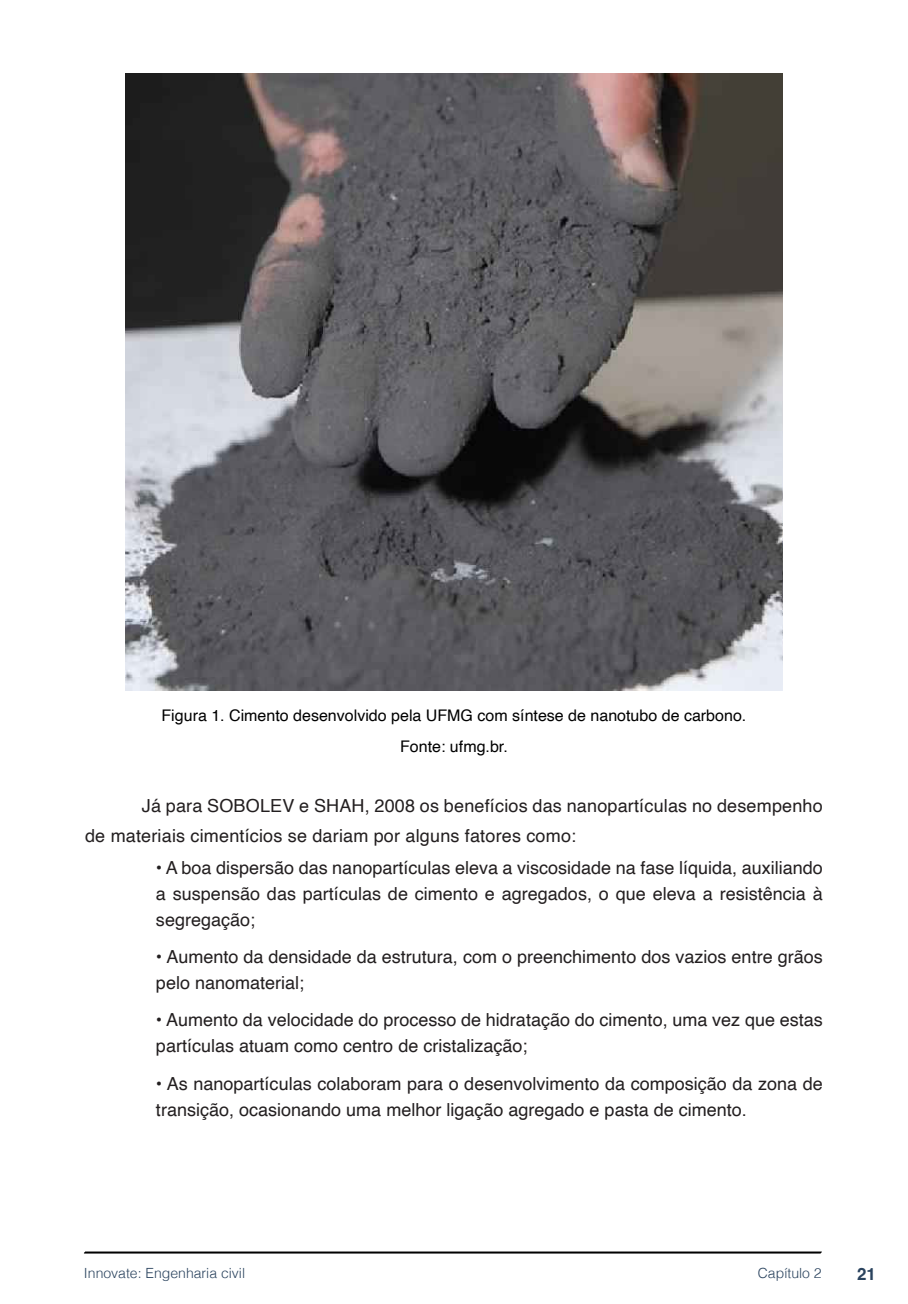
<style>
.page{position:relative;width:908px;height:1304px;background:#fff}
.page>*{position:absolute;margin:0;border:0;box-sizing:border-box;transform-origin:0 0}
.lista_simples{font:18px/26px "Helvetica";color:#231f20}
.txt{font:18px/30px "Helvetica";letter-spacing:.01em;color:#231f20}
.t1{font:700 16.8px "Helvetica";color:#2a435e}
.imagens_graf_tab{font:16px "Helvetica";color:#000}
.t2{font:300 14px "Helvetica";color:#2a435e}
</style>
<div class="page">
<svg style="left:84px;top:1251px;width:737px;height:3px;background:#515151"></svg>
<img style="left:125px;top:74px;width:657px;height:617px">
<p class="imagens_graf_tab" style="left:161px;top:703px;width:586px">Figura 1. Cimento desenvolvido pela UFMG com síntese de nanotubo de carbono.</p>
<p class="imagens_graf_tab" style="left:400px;top:734px;width:109px">Fonte: ufmg.br.</p>
<p class="txt" style="left:85px;top:791px;width:738px;text-indent:57px">Já para SOBOLEV e SHAH, 2008 os benefícios das nanopartículas no desempenho de materiais cimentícios se dariam por alguns fatores como:</p>
<p class="lista_simples" style="left:156px;top:855px;width:668px;text-align:justify">• A boa dispersão das nanopartículas eleva a viscosidade na fase líquida, auxiliando a suspensão das partículas de cimento e agregados, o que eleva a resistência à segregação;</p>
<p class="lista_simples" style="left:156px;top:944px;width:668px">• Aumento da densidade da estrutura, com o preenchimento dos vazios entre grãos pelo nanomaterial;</p>
<p class="lista_simples" style="left:156px;top:1007px;width:668px">• Aumento da velocidade do processo de hidratação do cimento, uma vez que estas partículas atuam como centro de cristalização;</p>
<p class="lista_simples" style="left:156px;top:1071px;width:668px">• As nanopartículas colaboram para o desenvolvimento da composição da zona de transição, ocasionando uma melhor ligação agregado e pasta de cimento.</p>
<p class="t2" style="left:84px;top:1261px;width:163px">Innovate: Engenharia civil</p>
<p class="t2" style="left:757px;top:1261px;width:65px">Capítulo 2</p>
<p class="t1" style="left:856px;top:1264px;width:20px">21</p>
</div>
